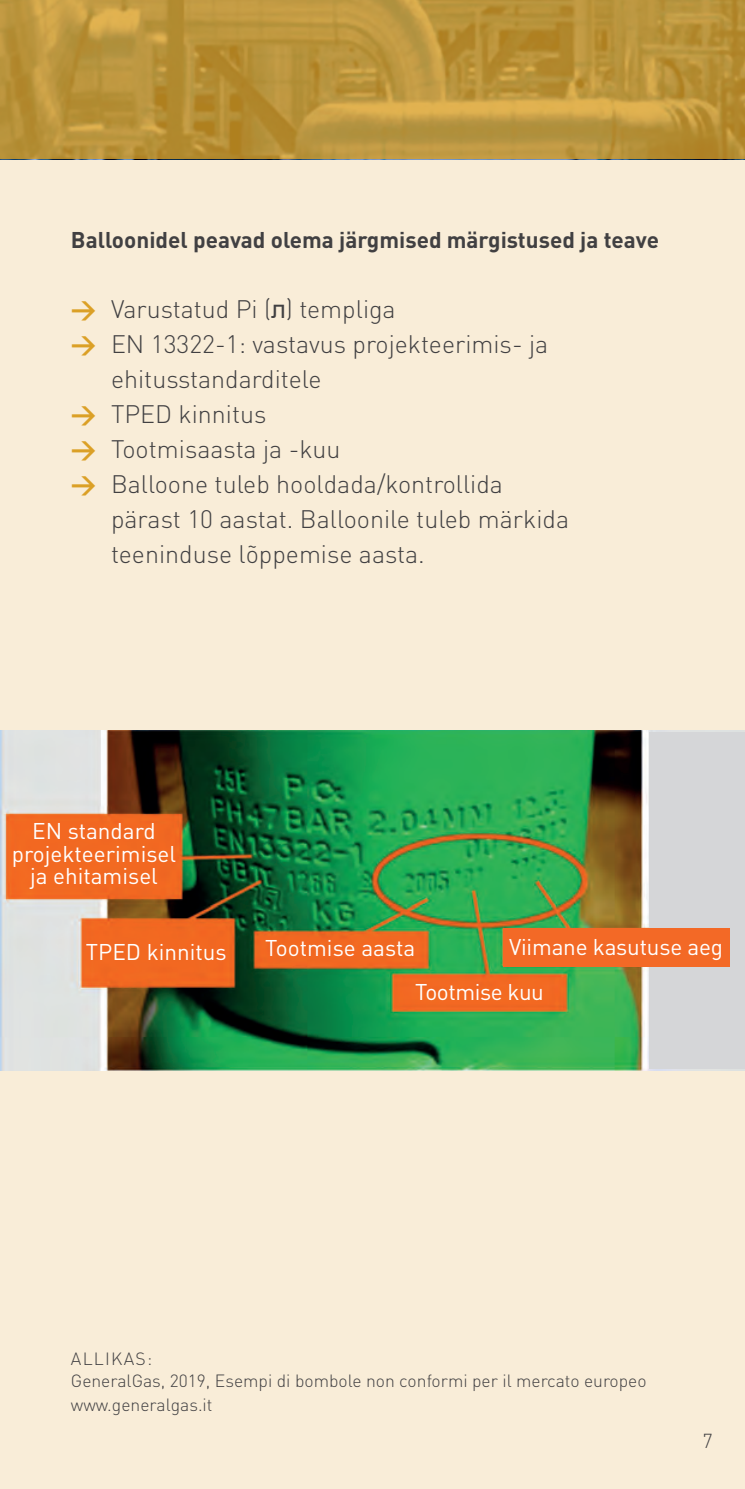
<style>
.page{position:relative;width:745px;height:1489px;background:#fff}
.page>*{position:absolute;margin:0;border:0;box-sizing:border-box;transform-origin:0 0}
.t1{font:300 25px "DIN";color:#414042}
.t2{font:22.5px/22.5px "DIN";color:#fff;text-align:center}
.t3{font:700 22.5px "DIN";color:#414042}
.t4{font:22.5px "DIN";letter-spacing:-.02em;color:#fff}
.t5{font:300 20px "DIN";color:#414042}
.t6{font:300 17.5px/23.2px "DIN";color:#414042}
.s1{font-weight:700;color:#dba026}
.s2{font-family:"Arial";font-weight:400}
</style>
<div class="page">
<div style="left:0;top:0;width:744px;height:1488px;background:#f9edd8"></div>
<svg style="left:1px;top:0;width:743px;height:159px;background:#bb943b"></svg>
<img style="left:0;top:730px;width:744px;height:340px">
<hr style="left:0;top:0;width:1px;height:159px;background:#dba026">
<div style="left:648px;top:732px;width:96px;height:336px;background:#d5d6d8"></div>
<div style="left:502px;top:927px;width:227px;height:39px;background:#f36926"></div>
<p class="t3" style="left:71px;top:225px;width:589px">Balloonidel peavad olema järgmised märgistused ja teave</p>
<p class="t1" style="left:71px;top:293px;width:326px"><span class="s1">&gt;</span> Varustatud Pi (<span class="s2">л</span>) templiga</p>
<p class="t1" style="left:71px;top:328px;width:478px"><span class="s1">&gt;</span> EN 13322-1: vastavus projekteerimis- ja</p>
<p class="t1" style="left:111px;top:363px;width:212px">ehitusstandarditele</p>
<p class="t1" style="left:71px;top:398px;width:197px"><span class="s1">&gt;</span> TPED kinnitus</p>
<p class="t1" style="left:71px;top:433px;width:271px"><span class="s1">&gt;</span> Tootmisaasta ja -kuu</p>
<p class="t1" style="left:71px;top:468px;width:433px"><span class="s1">&gt;</span> Balloone tuleb hooldada/kontrollida</p>
<p class="t1" style="left:111px;top:503px;width:459px">pärast 10 aastat. Balloonile tuleb märkida</p>
<p class="t1" style="left:111px;top:538px;width:315px">teeninduse lõppemise aasta.</p>
<p class="t2" style="left:12px;top:819px;width:166px">EN standard projekteerimisel ja ehitamisel</p>
<p class="t2" style="left:86px;top:940px;width:142px">TPED kinnitus</p>
<p class="t2" style="left:265px;top:935px;width:151px">Tootmise aasta</p>
<p class="t2" style="left:508px;top:935px;width:215px">Viimane kasutuse aeg</p>
<p class="t4" style="left:415px;top:977px;width:130px">Tootmise kuu</p>
<p class="t6" style="left:71px;top:1346px;width:23px">Allikas</p>
<p class="t6" style="left:71px;top:1346px;width:576px;text-indent:76px">:<br>GeneralGas, 2019, Esempi di bombole non conformi per il mercato europeo www.generalgas.it</p>
<p class="t5" style="left:702px;top:1428px;width:12px">7</p>
</div>
